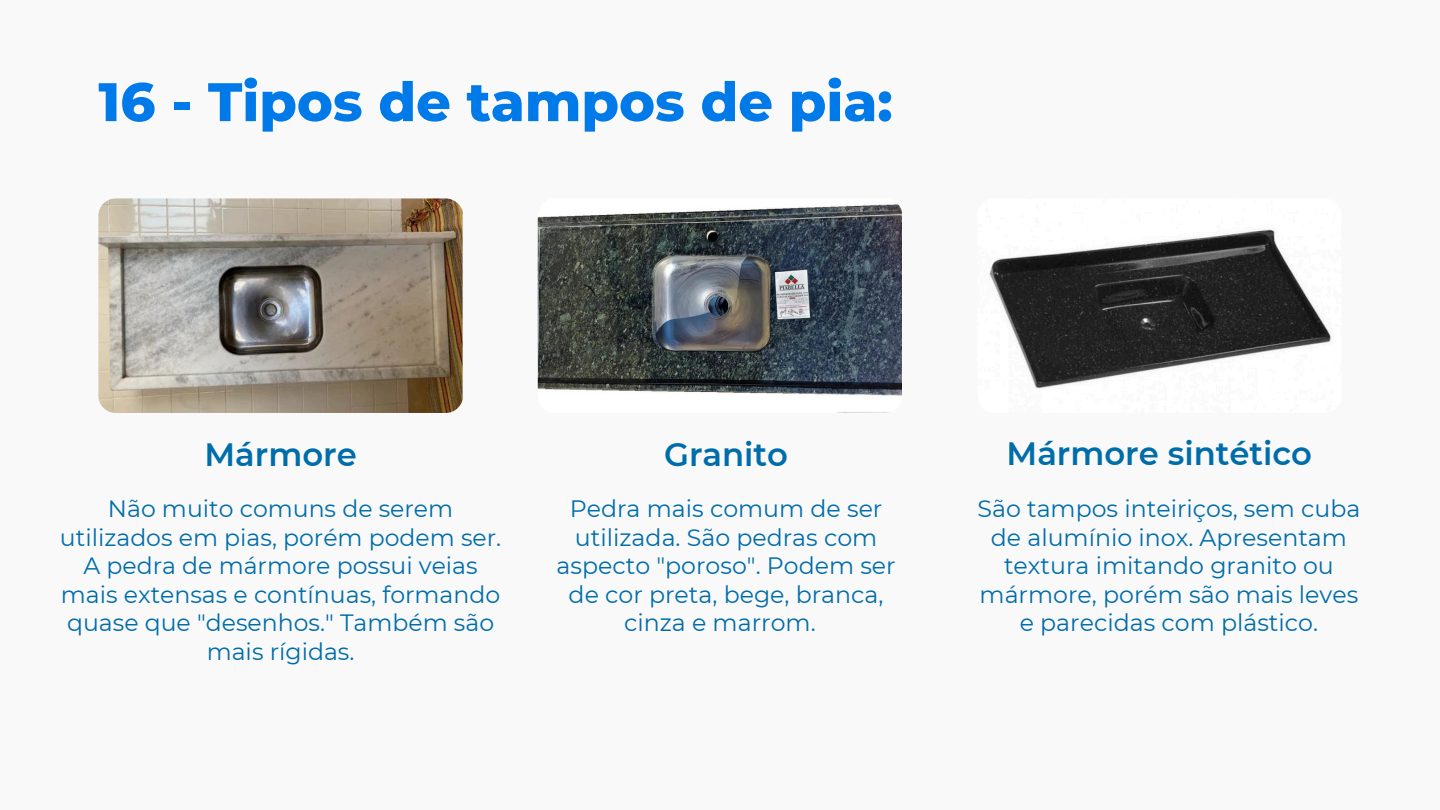
<style>
.page{position:relative;width:1440px;height:810px;background:#faf9f9}
.page>*{position:absolute;margin:0;border:0;box-sizing:border-box;transform-origin:0 0}
.t1{font:800 54.1px "Montserrat";color:#0079e9}
.t2{font:600 32.3px "Montserrat";color:#006dab}
.t3{font:23.7px/28.5px "Montserrat";color:#006dab;text-align:center}
.t4{font:23.6px/28.5px "Montserrat";color:#006dab;text-align:center}
</style>
<div class="page">
<img style="left:98px;top:198px;width:364px;height:215px">
<img style="left:538px;top:204px;width:364px;height:209px">
<img style="left:989px;top:229px;width:342px;height:160px">
<p class="t1" style="left:98px;top:69px;width:796px">16 - Tipos de tampos de pia:</p>
<p class="t2" style="left:204px;top:434px;width:154px">Mármore</p>
<h2 class="t2" style="left:664px;top:434px;width:125px">Granito</h2>
<p class="t2" style="left:1007px;top:434px;width:307px">Mármore sintético</p>
<p class="t4" style="left:60px;top:495px;width:443px">Não muito comuns de serem utilizados em pias, porém podem ser.<br>A pedra de mármore possui veias mais extensas e contínuas, formando quase que "desenhos." Também são mais rígidas.</p>
<h2 class="t3" style="left:557px;top:495px;width:341px">Pedra mais comum de ser utilizada. São pedras com aspecto "poroso". Podem ser de cor preta, bege, branca, cinza e marrom.</h2>
<p class="t3" style="left:977px;top:495px;width:384px">São tampos inteiriços, sem cuba de alumínio inox. Apresentam textura imitando granito ou mármore, porém são mais leves e parecidas com plástico.</p>
</div>
